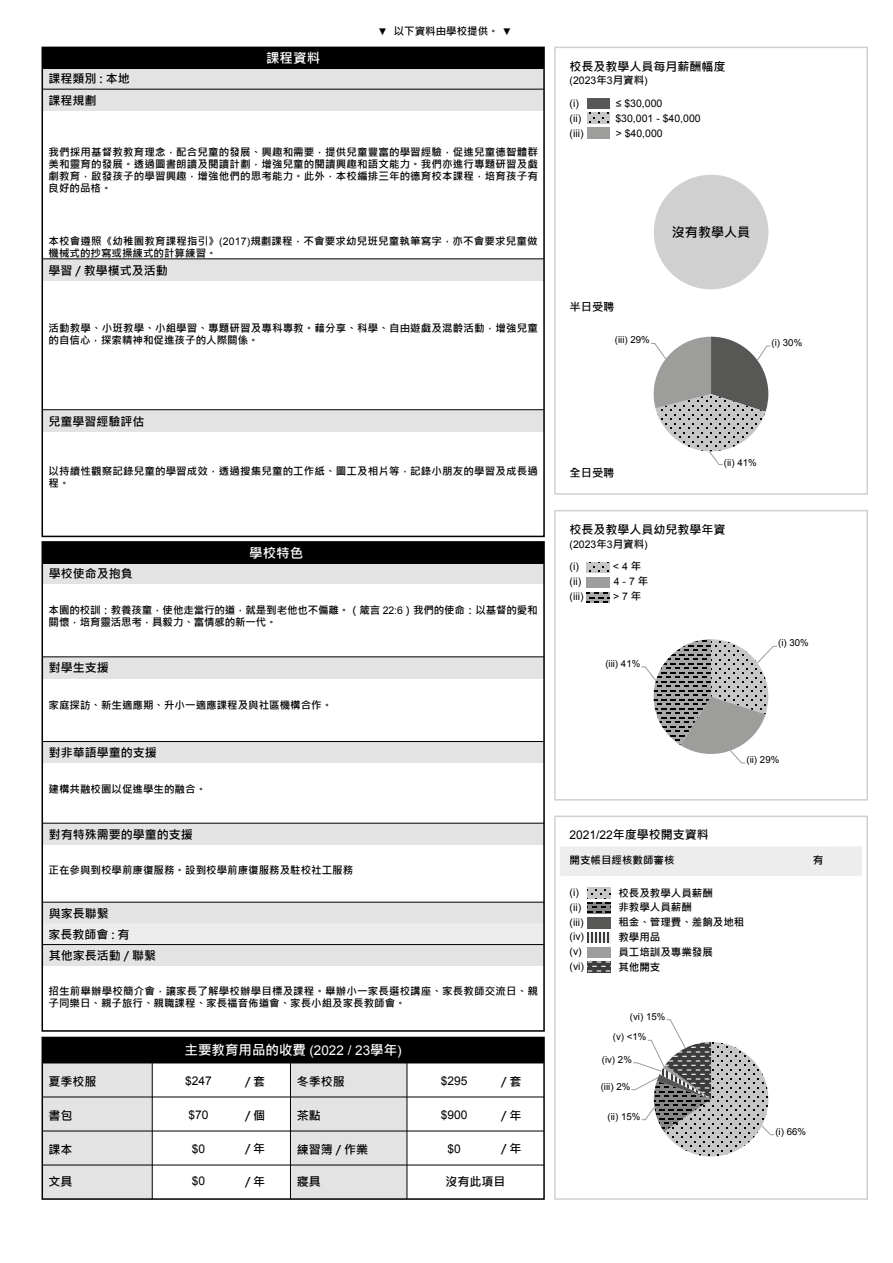
<style>
.page{position:relative;width:893px;height:1263px;background:#fff}
.page>*{position:absolute;margin:0;border:0;box-sizing:border-box;transform-origin:0 0}
.t1{font:700 13.5px "Microsoft Jheng Hei";color:#fff}
.t2{font:700 13.05px "Microsoft Jheng Hei";color:#000}
.t3{font:700 12px/20.9px "Microsoft Jheng Hei";color:#000}
.t4{font:12px "Arial";color:#000}
.t5{font:700 11.25px "Microsoft Jheng Hei";color:#000}
.t6{font:700 10.5px/12px "Microsoft Jheng Hei";color:#000}
.t7{font:10.5px "Arial";color:#000}
.t8{font:9.6px "Arial";color:#000}
.s1{font-family:"Arial";font-weight:400;font-size:9.75px}
.s2{font-family:"Arial";font-weight:400}
.s3{font-family:"Microsoft Jheng Hei";font-weight:700}
</style>
<div class="page">
<div style="left:560px;top:846px;width:302px;height:30px;background:#ededed"></div>
<img style="left:588px;top:917px;width:22px;height:11px">
<svg style="left:588px;top:962px;width:22px;height:10px"></svg>
<svg style="left:588px;top:932px;width:22px;height:11px"></svg>
<svg style="left:588px;top:902px;width:22px;height:11px"></svg>
<svg style="left:588px;top:888px;width:22px;height:10px"></svg>
<div style="left:554px;top:815px;width:314px;height:385px;border:2px solid #d0d0d0"></div>
<div style="left:554px;top:510px;width:314px;height:290px;border:2px solid #d0d0d0"></div>
<svg style="left:586px;top:592px;width:23px;height:11px"></svg>
<svg style="left:586px;top:562px;width:23px;height:11px"></svg>
<div style="left:554px;top:47px;width:314px;height:448px;border:2px solid #d0d0d0"></div>
<img style="left:587px;top:98px;width:23px;height:11px">
<svg style="left:587px;top:113px;width:23px;height:11px"></svg>
<div style="left:654px;top:175px;width:114px;height:114px;background:#d0d0d0;border-radius:50%"></div>
<svg style="left:651px;top:337px;width:120px;height:128px"></svg>
<svg style="left:641px;top:639px;width:136px;height:125px"></svg>
<svg style="left:631px;top:1019px;width:144px;height:137px"></svg>
<div style="left:290px;top:1063px;width:117px;height:136px;background:#e3e3e3"></div>
<div style="left:42px;top:1063px;width:110px;height:136px;background:#e3e3e3"></div>
<div style="left:42px;top:1037px;width:503px;height:163px;border:2px solid #000"></div>
<hr style="left:42px;top:1096px;width:502px;height:1px;background:#000">
<hr style="left:42px;top:1165px;width:502px;height:1px;background:#000">
<hr style="left:42px;top:1130px;width:502px;height:1px;background:#000">
<div style="left:42px;top:1037px;width:502px;height:26px;background:#000"></div>
<hr style="left:152px;top:1063px;width:1px;height:136px;background:#000">
<hr style="left:290px;top:1063px;width:1px;height:136px;background:#000">
<hr style="left:407px;top:1063px;width:1px;height:136px;background:#000">
<div style="left:42px;top:657px;width:502px;height:21px;background:#e3e3e3"></div>
<hr style="left:42px;top:656px;width:502px;height:1px;background:#000">
<div style="left:42px;top:902px;width:502px;height:22px;background:#e3e3e3"></div>
<div style="left:42px;top:923px;width:502px;height:21px;background:#ededed"></div>
<hr style="left:42px;top:902px;width:502px;height:1px;background:#000">
<div style="left:42px;top:562px;width:502px;height:22px;background:#e3e3e3"></div>
<div style="left:42px;top:542px;width:502px;height:21px;background:#000"></div>
<div style="left:42px;top:945px;width:502px;height:21px;background:#e3e3e3"></div>
<hr style="left:42px;top:944px;width:502px;height:1px;background:#000">
<div style="left:42px;top:742px;width:502px;height:21px;background:#e3e3e3"></div>
<hr style="left:42px;top:741px;width:502px;height:1px;background:#000">
<div style="left:42px;top:823px;width:502px;height:21px;background:#e3e3e3"></div>
<hr style="left:42px;top:823px;width:502px;height:1px;background:#000">
<div style="left:42px;top:541px;width:503px;height:491px;border:2px solid #000"></div>
<div style="left:42px;top:259px;width:502px;height:21px;background:#e3e3e3"></div>
<hr style="left:42px;top:258px;width:502px;height:1px;background:#000">
<div style="left:42px;top:410px;width:502px;height:21px;background:#e3e3e3"></div>
<hr style="left:42px;top:409px;width:502px;height:1px;background:#000">
<div style="left:42px;top:89px;width:502px;height:21px;background:#e3e3e3"></div>
<div style="left:42px;top:68px;width:502px;height:21px;background:#e3e3e3"></div>
<hr style="left:42px;top:89px;width:502px;height:1px;background:#000">
<div style="left:42px;top:47px;width:502px;height:22px;background:#000"></div>
<div style="left:42px;top:47px;width:503px;height:490px;border:2px solid #000"></div>
<p class="t3" style="left:49px;top:68px;width:83px">課程類別 : 本地</p>
<p class="t3" style="left:49px;top:90px;width:49px">課程規劃</p>
<p class="t1" style="left:266px;top:50px;width:55px">課程資料</p>
<p class="t6" style="left:378px;top:25px;width:135px"><span class="s1">▼</span> 以下資料由學校提供。 <span class="s1">▼</span></p>
<p class="t6" style="left:49px;top:146px;width:491px;text-align:justify">我們採用基督教教育理念，配合兒童的發展、興趣和需要，提供兒童豐富的學習經驗，促進兒童德智體群美和靈育的發展。透過圖書朗讀及閱讀計劃，增強兒童的閱讀興趣和語文能力。我們亦進行專題研習及戲劇教育，啟發孩子的學習興趣，增強他們的思考能力。此外，本校編排三年的德育校本課程，培育孩子有良好的品格。</p>
<p class="t6" style="left:49px;top:235px;width:490px">本校會遵照《幼稚園教育課程指引》<span class="s2">(2017)</span>規劃課程，不會要求幼兒班兒童執筆寫字，亦不會要求兒童做機械式的抄寫或操練式的計算練習。</p>
<p class="t3" style="left:49px;top:260px;width:121px">學習 / 教學模式及活動</p>
<p class="t6" style="left:49px;top:322px;width:491px">活動教學、小班教學、小組學習、專題研習及專科專教。藉分享、科學、自由遊戲及混齡活動，增強兒童的自信心，探索精神和促進孩子的人際關係。</p>
<p class="t3" style="left:49px;top:411px;width:97px">兒童學習經驗評估</p>
<p class="t6" style="left:49px;top:465px;width:491px">以持續性觀察記錄兒童的學習成效，透過搜集兒童的工作紙、圖工及相片等，記錄小朋友的學習及成長過程。</p>
<p class="t3" style="left:49px;top:563px;width:85px">學校使命及抱負</p>
<p class="t1" style="left:249px;top:545px;width:55px">學校特色</p>
<p class="t6" style="left:49px;top:604px;width:490px">本園的校訓：教養孩童，使他走當行的道，就是到老他也不偏離。（箴言 <span class="s2">22:6</span>）我們的使命：以基督的愛和關懷，培育靈活思考，具毅力、富情感的新一代。</p>
<p class="t3" style="left:49px;top:658px;width:61px">對學生支援</p>
<p class="t6" style="left:49px;top:699px;width:285px">家庭探訪、新生適應期、升小一適應課程及與社區機構合作。</p>
<p class="t3" style="left:49px;top:742px;width:109px">對非華語學童的支援</p>
<p class="t6" style="left:49px;top:783px;width:159px">建構共融校園以促進學生的融合。</p>
<p class="t3" style="left:49px;top:824px;width:145px">對有特殊需要的學童的支援</p>
<p class="t6" style="left:49px;top:864px;width:306px">正在參與到校學前康復服務。設到校學前康復服務及駐校社工服務</p>
<p class="t3" style="left:48px;top:903px;width:83px">與家長聯繫<br>家長教師會 : 有</p>
<p class="t3" style="left:49px;top:945px;width:109px">其他家長活動 / 聯繫</p>
<p class="t6" style="left:49px;top:985px;width:491px">招生前舉辦學校簡介會，讓家長了解學校辦學目標及課程。舉辦小一家長選校講座、家長教師交流日、親子同樂日、親子旅行、親職課程、家長福音佈道會、家長小組及家長教師會。</p>
<p class="t1" style="left:185px;top:1041px;width:219px">主要教育用品的收費 <span class="s2">(2022 / 23</span>學年<span class="s2">)</span></p>
<p class="t3" style="left:245px;top:1071px;width:22px">/ 套</p>
<p class="t3" style="left:245px;top:1105px;width:22px">/ 個</p>
<p class="t3" style="left:245px;top:1138px;width:22px">/ 年</p>
<p class="t3" style="left:501px;top:1138px;width:22px">/ 年</p>
<p class="t3" style="left:49px;top:1071px;width:49px">夏季校服</p>
<p class="t3" style="left:297px;top:1071px;width:49px">冬季校服</p>
<p class="t3" style="left:49px;top:1105px;width:25px">書包</p>
<p class="t3" style="left:297px;top:1105px;width:25px">茶點</p>
<p class="t3" style="left:49px;top:1139px;width:25px">課本</p>
<p class="t3" style="left:297px;top:1139px;width:73px">練習簿 / 作業</p>
<p class="t3" style="left:49px;top:1171px;width:25px">文具</p>
<p class="t3" style="left:297px;top:1171px;width:25px">寢具</p>
<p class="t3" style="left:501px;top:1071px;width:22px">/ 套</p>
<p class="t4" style="left:185px;top:1073px;width:28px">$247</p>
<p class="t4" style="left:189px;top:1107px;width:22px">$70</p>
<p class="t4" style="left:192px;top:1141px;width:15px">$0</p>
<p class="t4" style="left:441px;top:1073px;width:28px">$295</p>
<p class="t4" style="left:441px;top:1107px;width:28px">$900</p>
<p class="t4" style="left:447px;top:1141px;width:15px">$0</p>
<p class="t3" style="left:501px;top:1105px;width:22px">/ 年</p>
<p class="t4" style="left:192px;top:1173px;width:15px">$0</p>
<p class="t3" style="left:445px;top:1171px;width:61px">沒有此項目</p>
<p class="t3" style="left:245px;top:1171px;width:22px">/ 年</p>
<p class="t3" style="left:570px;top:56px;width:157px">校長及教學人員每月薪酬幅度</p>
<p class="t7" style="left:570px;top:74px;width:80px">(2023<span class="s3">年</span>3<span class="s3">月資料</span>)</p>
<p class="t7" style="left:570px;top:97px;width:11px">(i)</p>
<p class="t7" style="left:616px;top:97px;width:48px">≤ $30,000</p>
<p class="t7" style="left:570px;top:127px;width:15px">(iii)</p>
<p class="t7" style="left:616px;top:127px;width:48px">&gt; $40,000</p>
<p class="t7" style="left:570px;top:112px;width:13px">(ii)</p>
<p class="t7" style="left:615px;top:112px;width:87px">$30,001 - $40,000</p>
<p class="t2" style="left:672px;top:224px;width:80px">沒有教學人員</p>
<p class="t5" style="left:570px;top:300px;width:46px">半日受聘</p>
<p class="t8" style="left:615px;top:334px;width:36px">(iii) 29%</p>
<p class="t8" style="left:772px;top:336px;width:32px">(i) 30%</p>
<p class="t5" style="left:570px;top:465px;width:46px">全日受聘</p>
<p class="t8" style="left:724px;top:456px;width:34px">(ii) 41%</p>
<p class="t3" style="left:570px;top:519px;width:157px">校長及教學人員幼兒教學年資</p>
<p class="t7" style="left:570px;top:537px;width:80px">(2023<span class="s3">年</span>3<span class="s3">月資料</span>)</p>
<p class="t7" style="left:570px;top:575px;width:13px">(ii)</p>
<p class="t7" style="left:614px;top:575px;width:36px">4 - 7 <span class="s3">年</span></p>
<p class="t7" style="left:570px;top:590px;width:15px">(iii)</p>
<p class="t7" style="left:613px;top:590px;width:30px">&gt; 7 <span class="s3">年</span></p>
<p class="t7" style="left:570px;top:560px;width:11px">(i)</p>
<p class="t7" style="left:613px;top:560px;width:30px">&lt; 4 <span class="s3">年</span></p>
<p class="t8" style="left:605px;top:657px;width:36px">(iii) 41%</p>
<p class="t8" style="left:778px;top:637px;width:32px">(i) 30%</p>
<p class="t8" style="left:746px;top:753px;width:34px">(ii) 29%</p>
<p class="t3" style="left:570px;top:824px;width:141px"><span class="s2">2021/22</span>年度學校開支資料</p>
<p class="t6" style="left:570px;top:854px;width:106px">開支帳目經核數師審核</p>
<p class="t7" style="left:570px;top:885px;width:11px">(i)</p>
<p class="t6" style="left:618px;top:887px;width:96px">校長及教學人員薪酬</p>
<p class="t7" style="left:570px;top:900px;width:13px">(ii)</p>
<p class="t6" style="left:618px;top:902px;width:75px">非教學人員薪酬</p>
<p class="t7" style="left:570px;top:915px;width:15px">(iii)</p>
<p class="t6" style="left:618px;top:916px;width:127px">租金、管理費、差餉及地租</p>
<p class="t7" style="left:570px;top:944px;width:14px">(v)</p>
<p class="t6" style="left:618px;top:946px;width:96px">員工培訓及專業發展</p>
<p class="t7" style="left:570px;top:959px;width:16px">(vi)</p>
<p class="t6" style="left:618px;top:961px;width:43px">其他開支</p>
<p class="t7" style="left:570px;top:930px;width:16px">(iv)</p>
<p class="t6" style="left:618px;top:931px;width:43px">教學用品</p>
<p class="t8" style="left:630px;top:1010px;width:37px">(vi) 15%</p>
<p class="t8" style="left:613px;top:1031px;width:35px">(v) &lt;1%</p>
<p class="t8" style="left:602px;top:1053px;width:32px">(iv) 2%</p>
<p class="t8" style="left:601px;top:1080px;width:31px">(iii) 2%</p>
<p class="t8" style="left:608px;top:1110px;width:34px">(ii) 15%</p>
<p class="t6" style="left:813px;top:854px;width:12px">有</p>
<p class="t8" style="left:775px;top:1125px;width:32px">(i) 66%</p>
</div>
